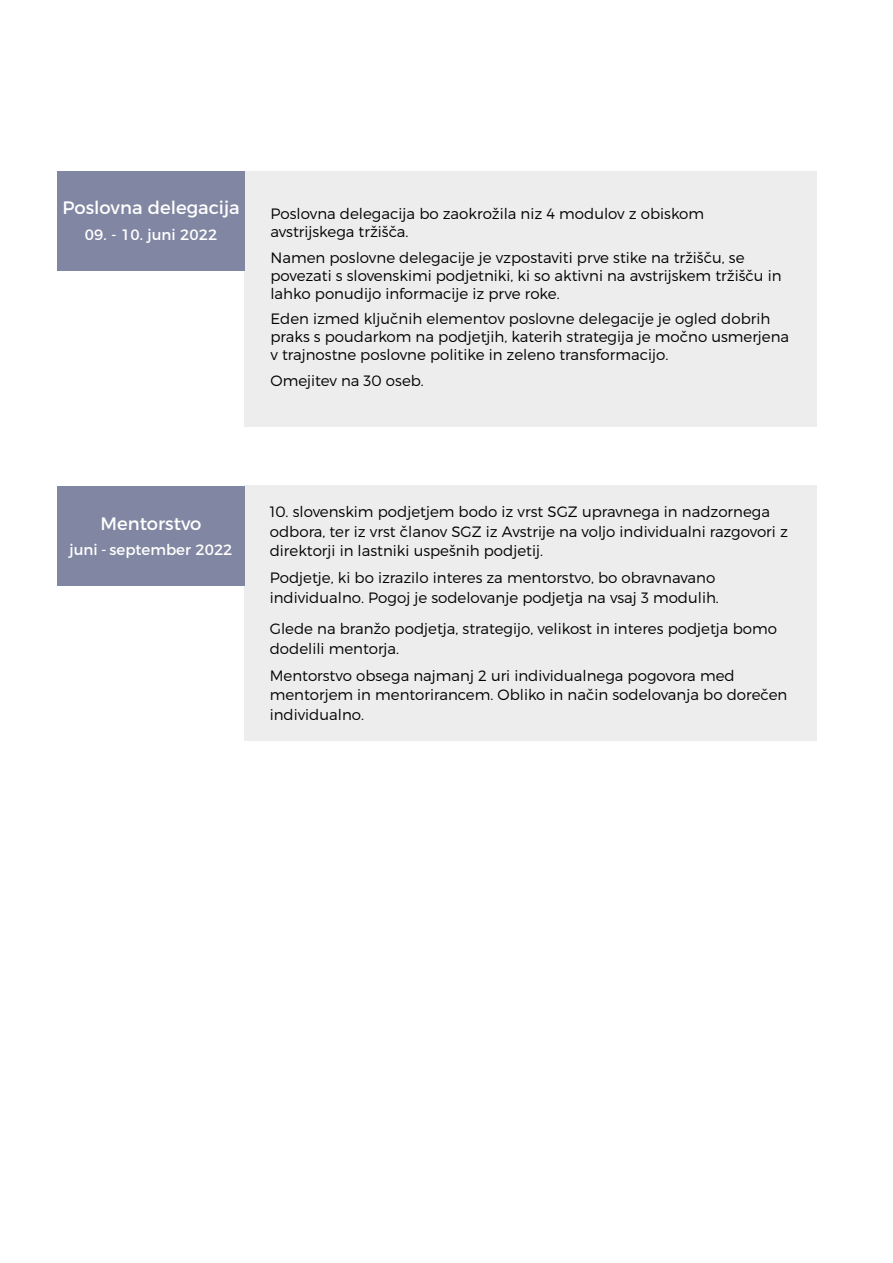
<style>
.page{position:relative;width:893px;height:1263px;background:#fff}
.page>*{position:absolute;margin:0;border:0;box-sizing:border-box;transform-origin:0 0}
.t1{font:18px "Montserrat";color:#fff}
.t2{font:300 15px/19.5px "Montserrat";color:#000}
.t3{font:15px "Montserrat";color:#fff}
</style>
<div class="page">
<div style="left:245px;top:171px;width:572px;height:255px;background:#ededed"></div>
<div style="left:58px;top:171px;width:187px;height:100px;background:#8186a2"></div>
<div style="left:245px;top:486px;width:572px;height:255px;background:#ededed"></div>
<div style="left:57px;top:486px;width:188px;height:100px;background:#8186a2"></div>
<p class="t1" style="left:62px;top:193px;width:179px">Poslovna delegacija</p>
<p class="t3" style="left:85px;top:223px;width:134px">09. - 10. juni 2022</p>
<p class="t2" style="left:270px;top:205px;width:435px;line-height:18px">Poslovna delegacija bo zaokrožila niz 4 modulov z obiskom avstrijskega tržišča.</p>
<p class="t2" style="left:270px;top:248px;width:513px;line-height:18px">Namen poslovne delegacije je vzpostaviti prve stike na tržišču, se povezati s slovenskimi podjetniki, ki so aktivni na avstrijskem tržišču in lahko ponudijo informacije iz prve roke.</p>
<p class="t2" style="left:270px;top:310px;width:520px;line-height:18px">Eden izmed ključnih elementov poslovne delegacije je ogled dobrih praks s poudarkom na podjetjih, katerih strategija je močno usmerjena v trajnostne poslovne politike in zeleno transformacijo.</p>
<p class="t2" style="left:270px;top:370px;width:155px">Omejitev na 30 oseb.</p>
<p class="t1" style="left:101px;top:510px;width:102px">Mentorstvo</p>
<p class="t3" style="left:69px;top:538px;width:165px">juni - september 2022</p>
<p class="t2" style="left:270px;top:502px;width:520px">10. slovenskim podjetjem bodo iz vrst SGZ upravnega in nadzornega odbora, ter iz vrst članov SGZ iz Avstrije na voljo individualni razgovori z direktorji in lastniki uspešnih podjetij.</p>
<p class="t2" style="left:270px;top:568px;width:451px">Podjetje, ki bo izrazilo interes za mentorstvo, bo obravnavano individualno. Pogoj je sodelovanje podjetja na vsaj 3 modulih.</p>
<p class="t2" style="left:270px;top:619px;width:509px">Glede na branžo podjetja, strategijo, velikost in interes podjetja bomo dodelili mentorja.</p>
<p class="t2" style="left:270px;top:666px;width:519px">Mentorstvo obsega najmanj 2 uri individualnega pogovora med mentorjem in mentorirancem. Obliko in način sodelovanja bo dorečen individualno.</p>
</div>
